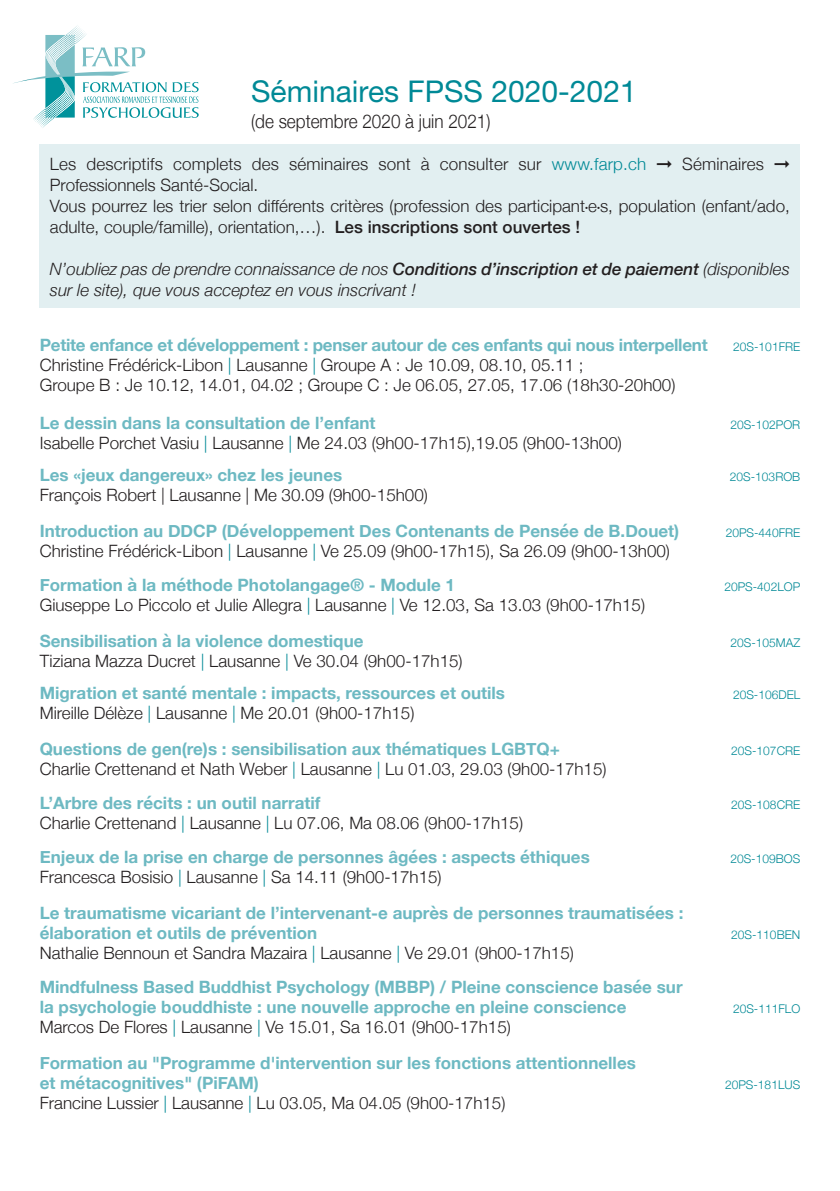
<style>
.page{position:relative;width:840px;height:1191px;background:#fff}
.page>*{position:absolute;margin:0;border:0;box-sizing:border-box;transform-origin:0 0}
.t1{font:30px "Helvetica Neue";color:#008996}
.t2{font:300 19px "Helvetica Neue";color:#231f20;scale:.9 1}
.t3{font:700 17px/36px "Helvetica Neue";color:#6db9c2}
.t4{font:300 17px/34px "Helvetica Neue";color:#231f20}
.t5{font:italic 300 17px/21px "Helvetica Neue";color:#231f20}
.t6{font:300 12px "Helvetica Neue";color:#008996}
.t7{font:300 6px "Helvetica Neue";color:#231f20}
.s1{color:#008996}
.s2{font-size:17px}
.s3{font-weight:500}
.s4{font-weight:700;color:#6db9c2}
.s5{font-weight:300;color:#231f20}
.s6{font-weight:300;color:#008996}
</style>
<div class="page">
<div style="left:40px;top:144px;width:759px;height:163px;background:#e2eff1"></div>
<svg style="left:13px;top:26px;width:185px;height:102px"></svg>
<h1 class="t1" style="left:251px;top:81px;width:387px">Séminaires FPSS 2020-2021</h1>
<p class="t2" style="left:251px;top:109px;width:267px">(de septembre 2020 à juin 2021)</p>
<p class="t4" style="left:50px;top:153px;width:741px;line-height:21px">Les descriptifs complets des séminaires sont à consulter sur <span class="s1">www.farp.ch</span> ➞ Séminaires ➞<br>Professionnels Santé-Social.<br>Vous pourrez les trier selon différents critères (profession des participant</p>
<p class="t7" style="left:585px;top:204px;width:16px">•<span class="s2">e</span>•</p>
<p class="t4" style="left:599px;top:189px;width:191px">s, population (enfant/ado,</p>
<p class="t4" style="left:50px;top:210px;width:531px">adulte, couple/famille), orientation,…). <span class="s3">Les inscriptions sont ouvertes !</span></p>
<p class="t5" style="left:50px;top:258px;width:741px">N’oubliez pas de prendre connaissance de nos <span class="s3">Conditions d’inscription et de paiement</span> (disponibles sur le site), que vous acceptez en vous inscrivant !</p>
<p class="t3" style="left:40px;top:326px;width:669px">Petite enfance et développement : penser autour de ces enfants qui nous interpellent</p>
<p class="t6" style="left:732px;top:339px;width:68px">20S-101FRE</p>
<p class="t4" style="left:40px;top:354px;width:637px;line-height:20px">Christine Frédérick-Libon <span class="s1">|</span> Lausanne <span class="s1">|</span> Groupe A : Je 10.09, 08.10, 05.11 ;<br>Groupe B : Je 10.12, 14.01, 04.02 ; Groupe C : Je 06.05, 27.05, 17.06 (18h30-20h00)</p>
<p class="t3" style="left:40px;top:404px;width:337px">Le dessin dans la consultation de l’enfant</p>
<p class="t6" style="left:730px;top:417px;width:71px">20S-102POR</p>
<p class="t4" style="left:40px;top:426px;width:583px;line-height:32px">Isabelle Porchet Vasiu <span class="s1">|</span> Lausanne <span class="s1">|</span> Me 24.03 (9h00-17h15),19.05 (9h00-13h00)<br><span class="s4">Les «jeux dangereux» chez les jeunes</span></p>
<p class="t6" style="left:729px;top:469px;width:72px">20S-103ROB</p>
<p class="t4" style="left:40px;top:477px;width:389px">François Robert | Lausanne | Me 30.09 (9h00-15h00)</p>
<p class="t3" style="left:40px;top:512px;width:640px">Introduction au DDCP (Développement Des Contenants de Pensée de B.Douet)</p>
<p class="t6" style="left:725px;top:525px;width:76px">20PS-440FRE</p>
<p class="t4" style="left:40px;top:533px;width:631px">Christine Frédérick-Libon <span class="s1">|</span> Lausanne <span class="s1">|</span> Ve 25.09 (9h00-17h15), Sa 26.09 (9h00-13h00)<br><span class="s4">Formation à la méthode Photolangage® - Module 1</span></p>
<p class="t6" style="left:724px;top:579px;width:77px">20PS-402LOP</p>
<p class="t4" style="left:40px;top:586px;width:606px;line-height:36px">Giuseppe Lo Piccolo et Julie Allegra <span class="s1">|</span> Lausanne <span class="s1">|</span> Ve 12.03, Sa 13.03 (9h00-17h15)<br><span class="s4">Sensibilisation à la violence domestique</span></p>
<p class="t3" style="left:40px;top:644px;width:466px;line-height:32px"><span class="s5">Tiziana Mazza Ducret</span> <span class="s6">|</span> <span class="s5">Lausanne</span> <span class="s6">|</span> <span class="s5">Ve 30.04 (9h00-17h15)<br></span>Migration et santé mentale : impacts, ressources et outils</p>
<p class="t3" style="left:40px;top:694px;width:521px"><span class="s5">Mireille Délèze</span> <span class="s6">|</span> <span class="s5">Lausanne</span> <span class="s6">|</span> <span class="s5">Me 20.01 (9h00-17h15)<br></span>Questions de gen(re)s : sensibilisation aux thématiques LGBTQ+</p>
<p class="t4" style="left:40px;top:751px;width:568px">Charlie Crettenand et Nath Weber <span class="s1">|</span> Lausanne <span class="s1">|</span> Lu 01.03, 29.03 (9h00-17h15)<br><span class="s4">L’Arbre des récits : un outil narratif</span></p>
<p class="t3" style="left:40px;top:805px;width:551px;line-height:34px"><span class="s5">Charlie Crettenand</span> <span class="s6">|</span> <span class="s5">Lausanne</span> <span class="s6">|</span> <span class="s5">Lu 07.06, Ma 08.06 (9h00-17h15)<br></span>Enjeux de la prise en charge de personnes âgées : aspects éthiques</p>
<p class="t6" style="left:730px;top:635px;width:71px">20S-105MAZ</p>
<p class="t6" style="left:732px;top:687px;width:69px">20S-106DEL</p>
<p class="t6" style="left:730px;top:743px;width:70px">20S-107CRE</p>
<p class="t6" style="left:730px;top:797px;width:70px">20S-108CRE</p>
<p class="t6" style="left:730px;top:851px;width:71px">20S-109BOS</p>
<p class="t3" style="left:40px;top:858px;width:645px"><span class="s5">Francesca Bosisio</span> <span class="s6">|</span> <span class="s5">Lausanne</span> <span class="s6">|</span> <span class="s5">Sa 14.11 (9h00-17h15)<br></span>Le traumatisme vicariant de l’intervenant-e auprès de personnes traumatisées :</p>
<p class="t3" style="left:40px;top:914px;width:279px">élaboration et outils de prévention</p>
<p class="t6" style="left:730px;top:927px;width:70px">20S-110BEN</p>
<p class="t3" style="left:40px;top:935px;width:644px;line-height:34px"><span class="s5">Nathalie Bennoun et Sandra Mazaira</span> <span class="s6">|</span> <span class="s5">Lausanne</span> <span class="s6">|</span> <span class="s5">Ve 29.01 (9h00-17h15)<br></span>Mindfulness Based Buddhist Psychology (MBBP) / Pleine conscience basée sur</p>
<p class="t3" style="left:40px;top:988px;width:588px">la psychologie bouddhiste : une nouvelle approche en pleine conscience</p>
<p class="t6" style="left:732px;top:1001px;width:69px">20S-111FLO</p>
<p class="t3" style="left:40px;top:1008px;width:597px"><span class="s5">Marcos De Flores</span> <span class="s6">|</span> <span class="s5">Lausanne</span> <span class="s6">|</span> <span class="s5">Ve 15.01, Sa 16.01 (9h00-17h15)<br></span>Formation au "Programme d'intervention sur les fonctions attentionnelles</p>
<p class="t3" style="left:40px;top:1064px;width:221px">et métacognitives" (PiFAM)</p>
<p class="t6" style="left:724px;top:1077px;width:77px">20PS-181LUS</p>
<p class="t4" style="left:40px;top:1085px;width:467px">Francine Lussier <span class="s1">|</span> Lausanne <span class="s1">|</span> Lu 03.05, Ma 04.05 (9h00-17h15)</p>
</div>
